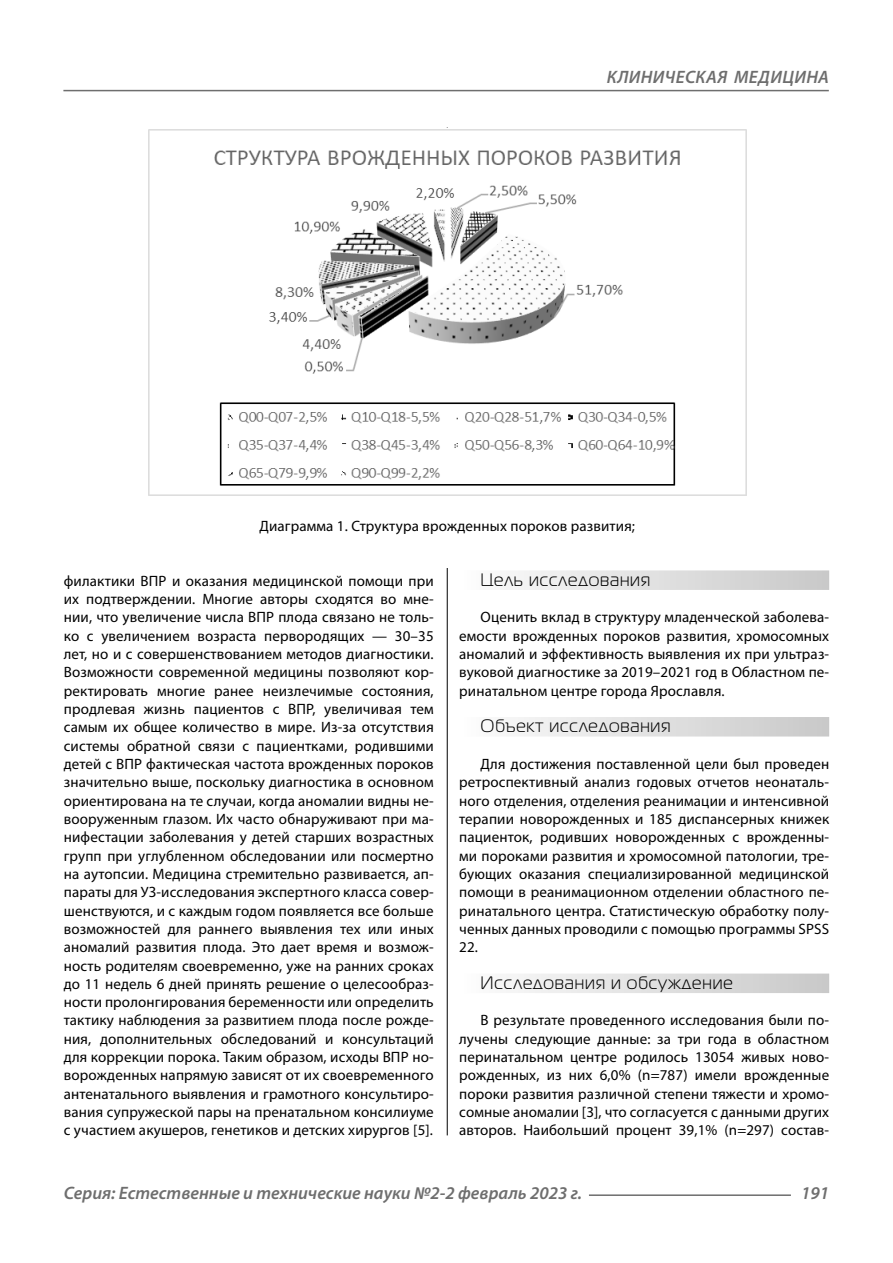
<style>
.page{position:relative;width:893px;height:1263px;background:#fff}
.page>*{position:absolute;margin:0;border:0;box-sizing:border-box;transform-origin:0 0}
.t1{font:italic 600 18px "Myriad Pro";color:#6e6e6e}
.Subheader{font:18px "Magistral C";letter-spacing:.05em;color:#000}
.Bukvica{font:15px/18.3px "Myriad Pro";letter-spacing:.01em;color:#000;text-align:justify}
.Normal{font:15px/18.3px "Myriad Pro";letter-spacing:.01em;color:#000;text-align:justify}
.podpis{font:15px "Myriad Pro";letter-spacing:.01em;color:#000}
</style>
<div class="page">
<hr style="left:447px;top:128px;width:1px;height:1007px;background:#000">
<div style="left:459px;top:570px;width:370px;height:20px;background:linear-gradient(to right,#fdfdfd,#c8c8c8)"></div>
<div style="left:459px;top:717px;width:370px;height:19px;background:linear-gradient(to right,#fdfdfd,#c8c8c8)"></div>
<div style="left:459px;top:973px;width:370px;height:20px;background:linear-gradient(to right,#fdfdfd,#c8c8c8)"></div>
<div style="left:65px;top:128px;width:765px;height:439px;background:#fff"></div>
<img style="left:148px;top:130px;width:598px;height:366px">
<hr style="left:589px;top:1194px;width:202px;height:2px;background:#6e6e6e">
<hr style="left:63px;top:90px;width:766px;height:1px;background:#6e6e6e">
<p class="t1" style="left:607px;top:66px;width:23px">Клиническая</p>
<p class="t1" style="left:734px;top:66px;width:13px">медицина</p>
<p class="podpis" style="left:259px;top:516px;width:377px">Диаграмма 1. Структура врожденных пороков развития;</p>
<p class="Bukvica" style="left:64px;top:571px;width:371px">филактики ВПР и оказания медицинской помощи при их подтверждении. Многие авторы сходятся во мне&shy;нии, что увеличение числа ВПР плода связано не толь&shy;ко с увеличением возраста первородящих — 30–35 лет, но и с совершенствованием методов диагностики.<br>Возможности современной медицины позволяют кор&shy;ректировать многие ранее неизлечимые состояния, продлевая жизнь пациентов с ВПР, увеличивая тем самым их общее количество в мире. Из-за отсутствия системы обратной связи с пациентками, родившими детей с ВПР фактическая частота врожденных пороков значительно выше, поскольку диагностика в основном ориентирована на те случаи, когда аномалии видны не&shy;вооруженным глазом. Их часто обнаруживают при ма&shy;нифестации заболевания у детей старших возрастных групп при углубленном обследовании или посмертно на аутопсии. Медицина стремительно развивается, ап&shy;параты для УЗ-исследования экспертного класса совер&shy;шенствуются, и с каждым годом появляется все больше возможностей для раннего выявления тех или иных аномалий развития плода. Это дает время и возмож&shy;ность родителям своевременно, уже на ранних сроках до 11 недель 6 дней принять решение о целесообраз&shy;ности пролонгирования беременности или определить тактику наблюдения за развитием плода после рожде&shy;ния, дополнительных обследований и консультаций для коррекции порока. Таким образом, исходы ВПР но&shy;ворожденных напрямую зависят от их своевременного антенатального выявления и грамотного консультиро&shy;вания супружеской пары на пренатальном консилиуме с участием акушеров, генетиков и детских хирургов [5].</p>
<p class="Subheader" style="left:480px;top:570px;width:171px">Цель исследования</p>
<p class="Normal" style="left:459px;top:608px;width:371px;text-indent:21px">Оценить вклад в структуру младенческой заболева&shy;емости врожденных пороков развития, хромосомных аномалий и эффективность выявления их при ультраз&shy;вуковой диагностике за 2019–2021 год в Областном пе&shy;ринатальном центре города Ярославля.</p>
<p class="Subheader" style="left:480px;top:716px;width:192px">Объект исследования</p>
<p class="Normal" style="left:459px;top:754px;width:371px;text-indent:21px">Для достижения поставленной цели был проведен ретроспективный анализ годовых отчетов неонаталь&shy;ного отделения, отделения реанимации и интенсивной терапии новорожденных и 185 диспансерных книжек пациенток, родивших новорожденных с врожденны&shy;ми пороками развития и хромосомной патологии, тре&shy;бующих оказания специализированной медицинской помощи в реанимационном отделении областного пе&shy;ринатального центра. Статистическую обработку полу&shy;ченных данных проводили с помощью программы SPSS 22.</p>
<p class="Subheader" style="left:480px;top:973px;width:254px">Исследования и обсуждение</p>
<p class="Normal" style="left:459px;top:1011px;width:371px;text-indent:21px">В результате проведенного исследования были по&shy;лучены следующие данные: за три года в областном перинатальном центре родилось 13054 живых ново&shy;рожденных, из них 6,0% (n=787) имели врожденные пороки развития различной степени тяжести и хромо&shy;сомные аномалии [3], что согласуется с данными других авторов. Наибольший процент 39,1% (n=297) состав-</p>
<p class="t1" style="left:64px;top:1182px;width:520px">Серия: Естественные и технические науки №2-2 февраль 2023 г.</p>
<p class="t1" style="left:801px;top:1182px;width:30px">191</p>
</div>
